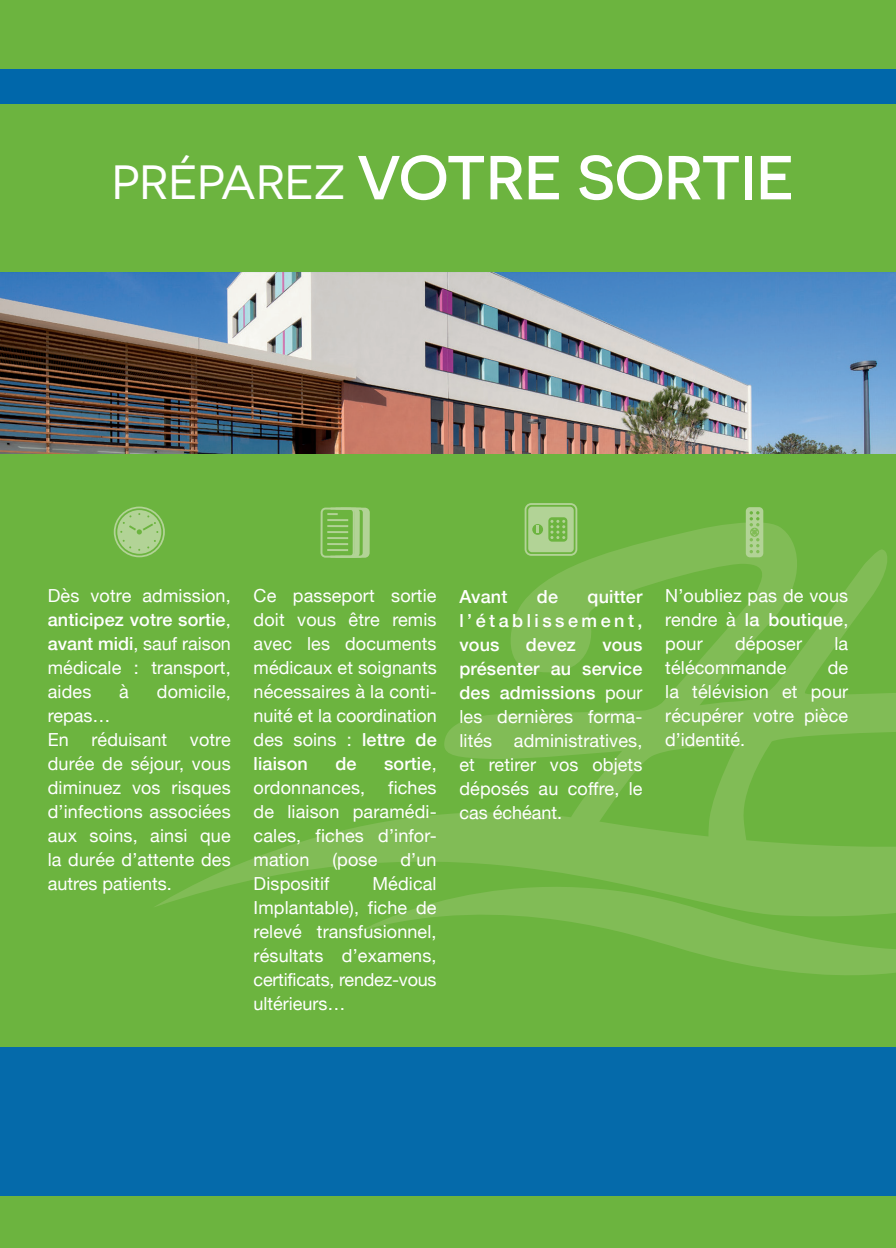
<style>
.page{position:relative;width:896px;height:1248px;background:#fff}
.page>*{position:absolute;margin:0;border:0;box-sizing:border-box;transform-origin:0 0}
.t1{font:500 62px "Novecentosanswide";color:#fff}
.CORPS{font:18px/24px "Helvetica Neue";letter-spacing:.01em;color:#fff;text-align:justify}
.CORPS-2{font:500 18px/24px "Helvetica Neue";letter-spacing:.01em;color:#fff;text-align:justify}
.s1{font-weight:400;font-size:48px}
.s2{font-weight:500}
.s3{font-weight:400}
</style>
<div class="page">
<div style="left:0;top:0;width:896px;height:1247px;background:#6cb43f"></div>
<svg style="left:155px;top:516px;width:741px;height:459px"></svg>
<div style="left:0;top:1047px;width:896px;height:148px;background:#056aaa"></div>
<img style="left:0;top:272px;width:896px;height:182px">
<svg style="left:746px;top:507px;width:17px;height:50px"></svg>
<svg style="left:320px;top:507px;width:50px;height:50px"></svg>
<hr style="left:327px;top:519px;width:21px;height:2px;background:#b2d396">
<hr style="left:327px;top:525px;width:21px;height:2px;background:#b2d396">
<hr style="left:327px;top:531px;width:21px;height:2px;background:#b2d396">
<hr style="left:327px;top:537px;width:21px;height:2px;background:#b2d396">
<hr style="left:327px;top:543px;width:21px;height:2px;background:#b2d396">
<hr style="left:327px;top:549px;width:21px;height:2px;background:#b2d396">
<svg style="left:114px;top:506px;width:51px;height:51px"></svg>
<svg style="left:524px;top:503px;width:53px;height:52px"></svg>
<div style="left:0;top:69px;width:896px;height:34px;background:#0067aa"></div>
<p class="t1" style="left:112px;top:141px;width:683px"><span class="s1">PRÉPAREZ</span> VOTRE SORTIE</p>
<p class="CORPS" style="left:48px;top:584px;width:185px">Dès votre admission, <span class="s2">anticipez votre sortie</span>, <span class="s2">avant midi</span>, sauf raison médicale : transport, aides</p>
<p class="CORPS" style="left:119px;top:680px;width:11px">à</p>
<p class="CORPS" style="left:157px;top:680px;width:75px">domicile,</p>
<p class="CORPS" style="left:48px;top:704px;width:64px">repas…</p>
<p class="CORPS" style="left:48px;top:728px;width:23px">En</p>
<p class="CORPS" style="left:91px;top:728px;width:77px">réduisant</p>
<p class="CORPS" style="left:48px;top:728px;width:185px;text-indent:142px">votre durée de séjour, vous diminuez vos risques d’infections associées aux soins, ainsi que la durée d’attente des autres patients.</p>
<p class="CORPS" style="left:254px;top:584px;width:185px">Ce passeport sortie doit vous être remis avec les documents médicaux et soignants nécessaires à la conti&shy;nuité et la coordination des soins : <span class="s2">lettre de liaison</span></p>
<p class="CORPS-2" style="left:335px;top:750px;width:23px">de</p>
<p class="CORPS-2" style="left:384px;top:750px;width:54px">sortie<span class="s3">,</span></p>
<p class="CORPS" style="left:254px;top:776px;width:113px">ordonnances,</p>
<p class="CORPS" style="left:254px;top:776px;width:185px;text-indent:135px">fiches de liaison paramédi&shy;cales, fiches d’infor&shy;mation</p>
<p class="CORPS" style="left:332px;top:848px;width:46px">(pose</p>
<p class="CORPS" style="left:400px;top:848px;width:38px">d’un</p>
<p class="CORPS" style="left:254px;top:872px;width:185px;text-indent:119px">Médical Implantable), fiche de relevé transfusionnel, résultats d’examens, certificats, rendez-vous ultérieurs…</p>
<p class="CORPS" style="left:254px;top:872px;width:77px">Dispositif</p>
<p class="CORPS-2" style="left:459px;top:582px;width:49px">Avant</p>
<p class="CORPS-2" style="left:537px;top:582px;width:23px">de</p>
<p class="CORPS-2" style="left:459px;top:582px;width:185px;text-indent:128px">quitter l’établissement, vous</p>
<p class="CORPS-2" style="left:526px;top:630px;width:51px">devez</p>
<p class="CORPS" style="left:459px;top:633px;width:185px;text-indent:143px"><span class="s2">vous présenter au service des admissions</span> pour les dernières forma&shy;lités administratives, et retirer vos objets déposés au coffre, le cas échéant.</p>
<p class="CORPS" style="left:665px;top:584px;width:185px">N’oubliez pas de vous rendre à <span class="s2">la boutique</span>, pour</p>
<p class="CORPS" style="left:735px;top:632px;width:68px">déposer</p>
<p class="CORPS" style="left:834px;top:632px;width:15px">la</p>
<p class="CORPS" style="left:665px;top:656px;width:123px">télécommande</p>
<p class="CORPS" style="left:665px;top:656px;width:185px;text-indent:163px">de la télévision et pour récupérer votre pièce d’identité.</p>
</div>
